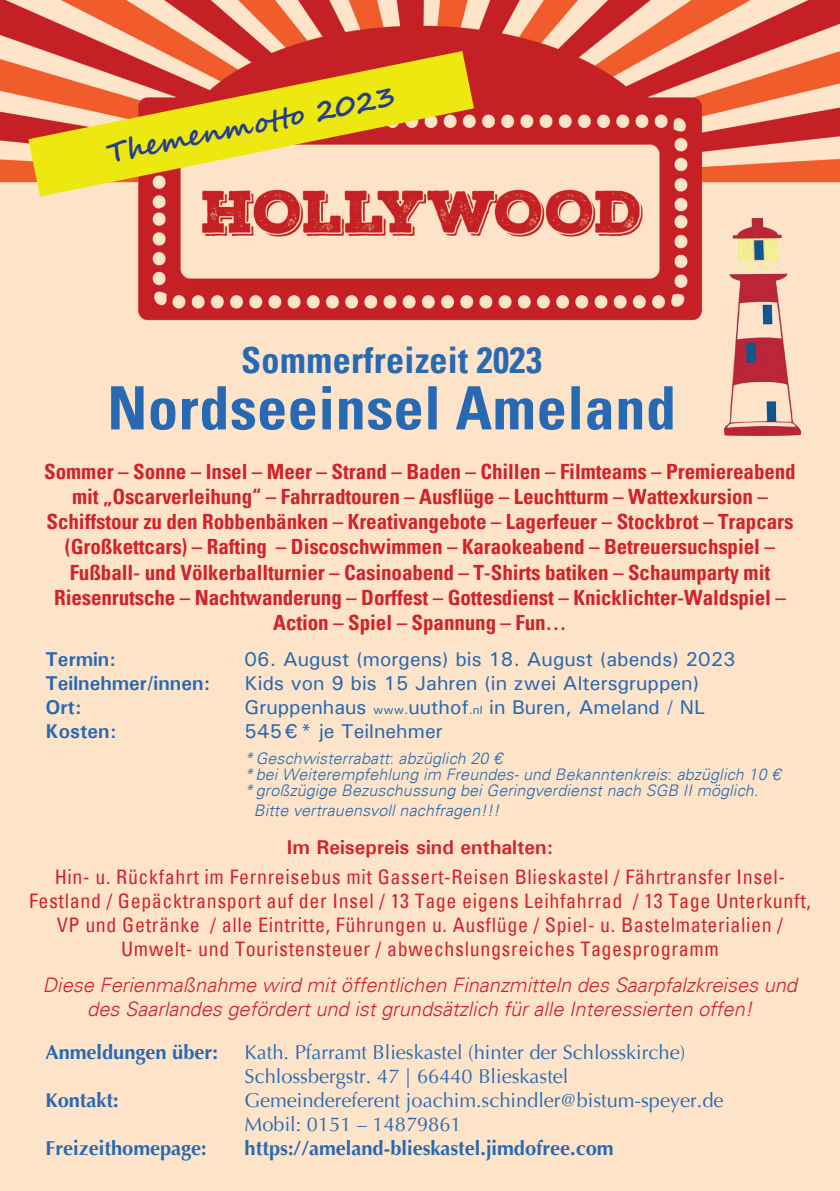
<style>
.page{position:relative;width:840px;height:1191px;background:#fff}
.page>*{position:absolute;margin:0;border:0;box-sizing:border-box;transform-origin:0 0}
.t1{font:700 condensed 60px "Univers";letter-spacing:.01em;color:#2869b3}
.t2{font:700 condensed 36px "Univers";letter-spacing:.01em;color:#2869b3}
.t3{font:700 28px "Segoe Script";color:#253f8e}
.t4{font:700 condensed 21px/25.2px "Univers";letter-spacing:-.005em;color:#d1232a;text-align:center}
.t5{font:condensed 20px/24px "Univers";letter-spacing:.03em;color:#d1232a;text-align:center}
.t6{font:20px/24px "Optima";color:#2869b3}
.t7{font:500 20px "Univers";color:#2869b3}
.t8{font:italic 300 20px/24px "Univers";color:#d1232a;text-align:center}
.t9{font:700 20px "Optima";color:#2869b3}
.t10{font:700 20px "Univers";color:#2869b3}
.t11{font:700 20px "Univers";color:#d1232a}
.t12{font:italic 300 16px/16px "Univers";letter-spacing:.01em;color:#2869b3}
.s1{font-size:12px}
</style>
<div class="page">
<div style="left:0;top:0;width:839px;height:1191px;background:#fde4c9"></div>
<img style="left:0;top:0;width:839px;height:321px">
<svg style="left:28px;top:51px;width:445px;height:145px"></svg>
<img style="left:722px;top:185px;width:83px;height:251px">
<h3 class="t3" style="left:103px;top:133px;width:295px;rotate:-12deg">Themenmot to 2023</h3>
<h2 class="t2" style="left:241px;top:338px;width:302px">Sommerfreizeit 2023</h2>
<h1 class="t1" style="left:107px;top:371px;width:570px">Nordseeinsel Ameland</h1>
<p class="t4" style="left:44px;top:458px;width:752px">Sommer – Sonne – Insel – Meer – Strand – Baden – Chillen – Filmteams – Premiereabend mit „Oscarverleihung“ – Fahrradtouren – Ausflüge – Leuchtturm – Wattexkursion – Schiffstour zu den Robbenbänken – Kreativangebote – Lagerfeuer – Stockbrot – Trapcars (Großkettcars) – Rafting – Discoschwimmen – Karaokeabend – Betreuersuchspiel – Fußball- und Völkerballturnier – Casinoabend – T-Shirts batiken – Schaumparty mit Riesenrutsche – Nachtwanderung – Dorffest – Gottesdienst – Knicklichter-Waldspiel – Action – Spiel – Spannung – Fun…</p>
<p class="t10" style="left:45px;top:647px;width:72px">Termin:</p>
<p class="t7" style="left:244px;top:647px;width:492px">06. August (morgens) bis 18. August (abends) 2023</p>
<p class="t10" style="left:45px;top:671px;width:166px">Teilnehmer/innen:</p>
<p class="t7" style="left:244px;top:671px;width:456px">Kids von 9 bis 15 Jahren (in zwei Altersgruppen)</p>
<p class="t10" style="left:45px;top:695px;width:38px">Ort:</p>
<p class="t7" style="left:244px;top:695px;width:461px">Gruppenhaus <span class="s1">www.</span>uuthof<span class="s1">.nl</span> in Buren, Ameland / NL</p>
<p class="t10" style="left:45px;top:719px;width:72px">Kosten:</p>
<p class="t7" style="left:244px;top:719px;width:199px">545€* je Teilnehmer</p>
<p class="t12" style="left:244px;top:750px;width:537px">* Geschwisterrabatt: abzüglich 20 €<br>* bei Weiterempfehlung im Freundes- und Bekanntenkreis: abzüglich 10 € * großzügige Bezuschussung bei Geringverdienst nach SGB II möglich.</p>
<p class="t12" style="left:254px;top:802px;width:247px">Bitte vertrauensvoll nachfragen!!!</p>
<p class="t11" style="left:287px;top:835px;width:268px">Im Reisepreis sind enthalten:</p>
<p class="t5" style="left:29px;top:864px;width:783px">Hin- u. Rückfahrt im Fernreisebus mit Gassert-Reisen Blieskastel / Fährtransfer Insel-Festland / Gepäcktransport auf der Insel / 13 Tage eigens Leihfahrrad / 13 Tage Unterkunft, VP und Getränke / alle Eintritte, Führungen u. Ausflüge / Spiel- u. Bastelmaterialien / Umwelt- und Touristensteuer / abwechslungsreiches Tagesprogramm</p>
<p class="t8" style="left:43px;top:973px;width:755px">Diese Ferienmaßnahme wird mit öffentlichen Finanzmitteln des Saarpfalzkreises und des Saarlandes gefördert und ist grundsätzlich für alle Interessierten offen!</p>
<p class="t9" style="left:45px;top:1041px;width:174px">Anmeldungen über:</p>
<p class="t6" style="left:244px;top:1041px;width:442px">Kath. Pfarramt Blieskastel (hinter der Schlosskirche)<br>Schlossbergstr. 47 | 66440 Blieskastel</p>
<p class="t9" style="left:45px;top:1089px;width:75px">Kontakt:</p>
<p class="t6" style="left:244px;top:1089px;width:480px">Gemeindereferent joachim.schindler@bistum-speyer.de<br>Mobil: 0151 – 14879861</p>
<p class="t9" style="left:45px;top:1137px;width:163px">Freizeithomepage:</p>
<p class="t9" style="left:244px;top:1137px;width:370px">https://ameland-blieskastel.jimdofree.com</p>
</div>
